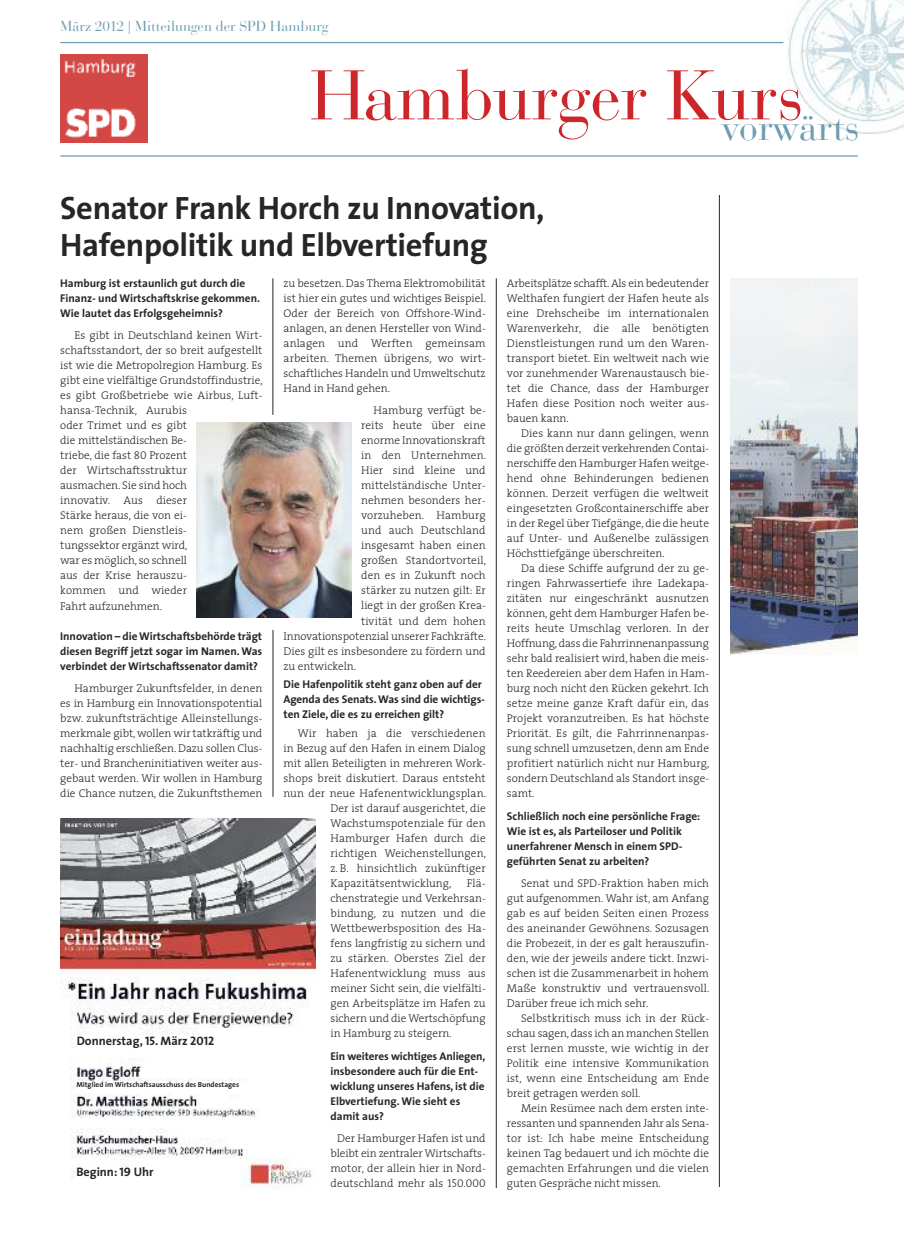
<style>
.page{position:relative;width:904px;height:1241px;background:#fff}
.page>*{position:absolute;margin:0;border:0;box-sizing:border-box;transform-origin:0 0}
.t1{font:72.5px "Bodoni SB";color:#cc262b}
.t2{font:40px "Bodoni SB";color:#6e9cb1}
.t3{font:700 32.5px/36.2px "The Sans";letter-spacing:-.01em;color:#272627}
.t4{font:15px "Bodoni SB";color:#6e9cb1}
.t5{font:700 12.38px "The Sans";color:#272627}
.t6{font:300 11.25px/15px "The Serif";color:#272627;text-align:justify}
.t7{font:700 11.25px/15px "The Sans";color:#272627}
.t8{font:700 7.38px "The Sans";color:#272627}
.s1{font-family:"The Serif Light Caps";font-weight:400}
.s2{font-family:"The Sans Bold Caps";font-weight:400}
</style>
<div class="page">
<hr style="left:719px;top:195px;width:1px;height:991px;background:#272627">
<img style="left:730px;top:278px;width:127px;height:376px">
<img style="left:787px;top:0;width:117px;height:134px">
<hr style="left:60px;top:155px;width:797px;height:2px;background:#6e9cb1">
<hr style="left:60px;top:42px;width:723px;height:1px;background:#6e9cb1">
<img style="left:60px;top:55px;width:88px;height:88px">
<hr style="left:273px;top:278px;width:1px;height:137px;background:#272627">
<hr style="left:496px;top:278px;width:1px;height:909px;background:#272627">
<hr style="left:273px;top:629px;width:1px;height:167px;background:#272627">
<img style="left:197px;top:422px;width:154px;height:195px">
<img style="left:60px;top:818px;width:255px;height:371px">
<div style="left:77px;top:1035px;width:147px;height:19px;background:#fff"></div>
<div style="left:76px;top:1166px;width:148px;height:20px;background:#fff"></div>
<div style="left:76px;top:1080px;width:195px;height:13px;background:#fff"></div>
<h3 class="t4" style="left:60px;top:17px;width:270px">März 2012 | Mitteilungen der SPD Hamburg</h3>
<h1 class="t1" style="left:310px;top:52px;width:494px">Hamburger Kurs</h1>
<h2 class="t2" style="left:721px;top:103px;width:139px">vorwärts</h2>
<h3 class="t3" style="left:60px;top:193px;width:486px">Senator Frank Horch zu Innovation,<br>Hafenpolitik und Elbvertiefung</h3>
<p class="t7" style="left:60px;top:276px;width:201px">Hamburg ist erstaunlich gut durch die<br>Finanz- und Wirtschaftskrise gekommen.<br>Wie lautet das Erfolgsgeheimnis?</p>
<p class="t6" style="left:60px;top:329px;width:204px;text-align:left;text-indent:14px">Es gibt in Deutschland keinen Wirt&shy;schaftsstandort, der so breit aufgestellt ist wie die Metropolregion Hamburg. Es gibt eine vielfältige Grundstoffindustrie, es gibt Großbetriebe wie Airbus, Luft&shy;hansa-Technik, Aurubis<br>oder Trimet und es gibt<br>die mittelständischen Be-<br>triebe, die fast <span class="s1">80</span> Prozent<br>der Wirtschaftsstruktur<br>ausmachen. Sie sind hoch<br>innovativ. Aus dieser<br>Stärke heraus, die von ei-<br>nem großen Dienstleis-<br>tungssektor ergänzt wird,<br>war es möglich, so schnell<br>aus der Krise herauszu-<br>kommen und wieder<br>Fahrt aufzunehmen.</p>
<p class="t7" style="left:60px;top:629px;width:203px;text-align:justify">Innovation – dieWirtschaftsbehörde trägt diesen Begriff jetzt sogar im Namen. Was verbindet der Wirtschaftssenator damit?</p>
<p class="t6" style="left:60px;top:682px;width:203px;text-indent:14px">Hamburger Zukunftsfelder, in denen es in Hamburg ein Innovationspotential bzw. zukunftsträchtige Alleinstellungs&shy;merkmale gibt, wollen wir tatkräftig und nachhaltig erschließen. Dazu sollen Clus&shy;ter- und Brancheninitiativen weiter aus&shy;gebaut werden. Wir wollen in Hamburg die Chance nutzen, die Zukunftsthemen</p>
<p class="t5" style="left:77px;top:1035px;width:139px">Donnerstag, <span class="s2">15</span>. März <span class="s2">2012</span></p>
<p class="t8" style="left:76px;top:1081px;width:164px">Mitglied im Wirtschaftsausschuss des Bundestages</p>
<p class="t5" style="left:76px;top:1167px;width:79px">Beginn: <span class="s2">19</span> Uhr</p>
<p class="t6" style="left:283px;top:277px;width:204px">zu besetzen. Das Thema Elektromobilität ist hier ein gutes und wichtiges Beispiel.<br>Oder der Bereich von Offshore-Wind&shy;anlagen, an denen Hersteller von Wind&shy;anlagen und Werften gemeinsam arbeiten. Themen übrigens, wo wirt&shy;schaftliches Handeln und Umweltschutz Hand in Hand gehen.</p>
<p class="t6" style="left:373px;top:404px;width:113px">Hamburg verfügt be-</p>
<p class="t6" style="left:361px;top:419px;width:126px">reits heute über eine</p>
<p class="t6" style="left:361px;top:434px;width:126px">enorme Innovationskraft</p>
<p class="t6" style="left:361px;top:449px;width:126px">in den Unternehmen.</p>
<p class="t6" style="left:361px;top:464px;width:126px">Hier sind kleine und</p>
<p class="t6" style="left:361px;top:479px;width:126px">mittelständische Unter-</p>
<p class="t6" style="left:361px;top:494px;width:126px">nehmen besonders her-</p>
<p class="t6" style="left:361px;top:509px;width:126px">vorzuheben. Hamburg</p>
<p class="t6" style="left:361px;top:524px;width:126px">und auch Deutschland</p>
<p class="t6" style="left:361px;top:539px;width:126px">insgesamt haben einen</p>
<p class="t6" style="left:361px;top:554px;width:126px">großen Standortvorteil,</p>
<p class="t6" style="left:361px;top:569px;width:126px">den es in Zukunft noch</p>
<p class="t6" style="left:361px;top:584px;width:126px">stärker zu nutzen gilt: Er</p>
<p class="t6" style="left:361px;top:599px;width:126px">liegt in der großen Krea-</p>
<p class="t6" style="left:361px;top:614px;width:126px">tivität und dem hohen</p>
<p class="t6" style="left:283px;top:629px;width:204px">Innovationspotenzial unserer Fachkräfte.</p>
<p class="t6" style="left:283px;top:644px;width:203px">Dies gilt es insbesondere zu fördern und</p>
<p class="t6" style="left:283px;top:659px;width:74px">zu entwickeln.</p>
<p class="t7" style="left:283px;top:678px;width:203px">Die Hafenpolitik steht ganz oben auf der<br>Agenda des Senats.Was sind die wichtigs - ten Ziele, die es zu erreichen gilt?</p>
<p class="t6" style="left:298px;top:727px;width:189px">Wir haben ja die verschiedenen</p>
<p class="t6" style="left:283px;top:742px;width:203px">in Bezug auf den Hafen in einem Dialog</p>
<p class="t6" style="left:283px;top:757px;width:204px">mit allen Beteiligten in mehreren Work-</p>
<p class="t6" style="left:283px;top:772px;width:203px">shops breit diskutiert. Daraus entsteht</p>
<p class="t6" style="left:283px;top:787px;width:204px">nun der neue Hafenentwicklungsplan.</p>
<p class="t6" style="left:330px;top:802px;width:157px">Der ist darauf ausgerichtet, die</p>
<p class="t6" style="left:330px;top:817px;width:157px">Wachstumspotenziale für den</p>
<p class="t6" style="left:330px;top:832px;width:157px">Hamburger Hafen durch die</p>
<p class="t6" style="left:330px;top:847px;width:157px">richtigen Weichenstellungen,</p>
<p class="t6" style="left:330px;top:862px;width:157px">z. B. hinsichtlich zukünftiger</p>
<p class="t6" style="left:330px;top:877px;width:123px">Kapazitätsentwicklung,</p>
<p class="t6" style="left:330px;top:877px;width:157px;text-indent:136px">Flä&shy;chenstrategie und Verkehrsan&shy;bindung, zu nutzen und die Wettbewerbsposition des Ha&shy;fens langfristig zu sichern und zu stärken. Oberstes Ziel der Hafenentwicklung muss aus meiner Sicht sein, die vielfälti&shy;gen Arbeitsplätze im Hafen zu sichern und die Wertschöpfung in Hamburg zu steigern.</p>
<p class="t7" style="left:330px;top:1049px;width:156px">Ein weiteres wichtiges Anliegen, insbesondere auch für die Ent&shy;wicklung unseres Hafens, ist die<br>Elbvertiefung.Wie sieht es damit aus?</p>
<p class="t6" style="left:330px;top:1132px;width:157px;text-align:center">Der Hamburger Hafen ist und bleibt ein zentraler Wirtschafts&shy;motor, der allein hier in Nord&shy;deutschland mehr als <span class="s1">150.000</span></p>
<p class="t6" style="left:507px;top:277px;width:204px">Arbeitsplätze schafft.Als ein bedeutender Welthafen fungiert der Hafen heute als eine Drehscheibe im internationalen Warenverkehr, die alle benötigten Dienstleistungen rund um den Waren&shy;transport bietet. Ein weltweit nach wie vor zunehmender Warenaustausch bie&shy;tet die Chance, dass der Hamburger Hafen diese Position noch weiter aus&shy;bauen kann.</p>
<p class="t6" style="left:507px;top:427px;width:203px;text-indent:14px">Dies kann nur dann gelingen, wenn die größten derzeit verkehrenden Contai&shy;nerschiffe den Hamburger Hafen weitge&shy;hend ohne Behinderungen bedienen können. Derzeit verfügen die weltweit eingesetzten Großcontainerschiffe aber in der Regel über Tiefgänge, die die heute auf Unter- und Außenelbe zulässigen Höchsttiefgänge überschreiten.</p>
<p class="t6" style="left:507px;top:562px;width:204px;text-indent:14px">Da diese Schiffe aufgrund der zu ge&shy;ringen Fahrwassertiefe ihre Ladekapa&shy;zitäten nur eingeschränkt ausnutzen können, geht dem Hamburger Hafen be&shy;reits heute Umschlag verloren. In der Hoffnung,dass die Fahrrinnenanpassung sehr bald realisiert wird, haben die meis&shy;ten Reedereien aber dem Hafen in Ham&shy;burg noch nicht den Rücken gekehrt. Ich setze meine ganze Kraft dafür ein, das Projekt voranzutreiben. Es hat höchste Priorität. Es gilt, die Fahrrinnenanpas&shy;sung schnell umzusetzen, denn am Ende profitiert natürlich nicht nur Hamburg, sondern Deutschland als Standort insge&shy;samt.</p>
<p class="t7" style="left:507px;top:809px;width:195px">Schließlich noch eine persönliche Frage:<br>Wie ist es, als Parteiloser und Politik unerfahrener Mensch in einem SPD&shy;geführten Senat zu arbeiten?</p>
<p class="t6" style="left:507px;top:877px;width:204px;text-indent:14px">Senat und SPD-Fraktion haben mich gut aufgenommen. Wahr ist, am Anfang gab es auf beiden Seiten einen Prozess des aneinander Gewöhnens. Sozusagen die Probezeit, in der es galt herauszufin&shy;den, wie der jeweils andere tickt. Inzwi&shy;schen ist die Zusammenarbeit in hohem Maße konstruktiv und vertrauensvoll.<br>Darüber freue ich mich sehr.</p>
<p class="t6" style="left:507px;top:1012px;width:204px;text-indent:14px">Selbstkritisch muss ich in der Rück&shy;schau sagen,dass ich an manchen Stellen erst lernen musste, wie wichtig in der Politik eine intensive Kommunikation ist, wenn eine Entscheidung am Ende breit getragen werden soll.</p>
<p class="t6" style="left:507px;top:1102px;width:204px;text-indent:14px">Mein Resümee nach dem ersten inte&shy;ressanten und spannenden Jahr als Sena&shy;tor ist: Ich habe meine Entscheidung keinen Tag bedauert und ich möchte die gemachten Erfahrungen und die vielen guten Gespräche nicht missen.</p>
</div>
